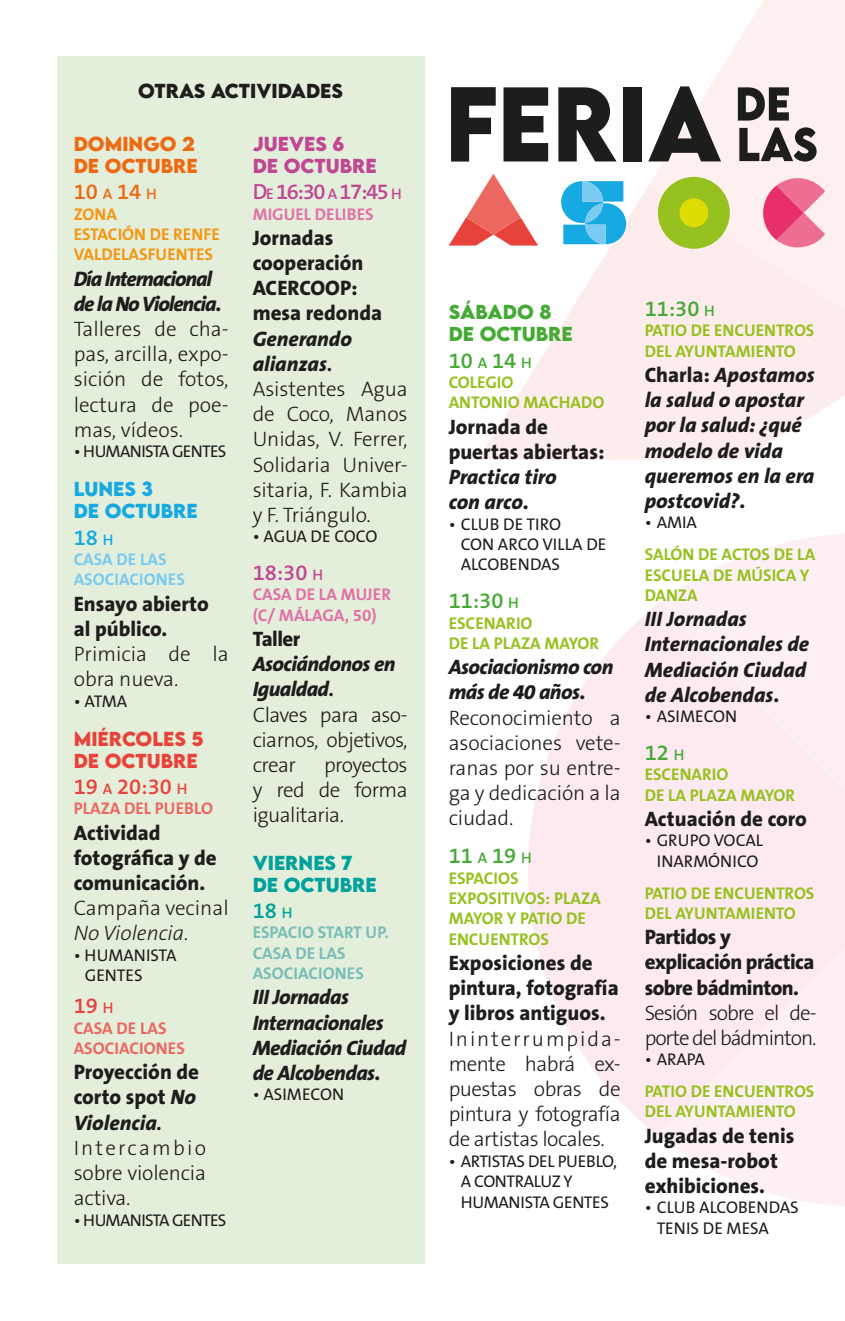
<style>
.page{position:relative;width:845px;height:1321px;background:#fff}
.page>*{position:absolute;margin:0;border:0;box-sizing:border-box;transform-origin:0 0}
.t1{font:600 22px "The Sans B6";color:#45aa34}
.t2{font:600 22px "The Sans B6";letter-spacing:-.06em;color:#c04794}
.t3{font:600 22px "The Sans B6";color:#e8433b}
.t4{font:600 22px "The Sans B6";color:#ed6a14}
.t5{font:600 22px "The Sans B6";color:#16a9e2}
.t6{font:600 22px "The Sans B6";color:#00a19b}
.t7{font:300 21px/25.2px "The Sans B3";letter-spacing:-.01em;color:#1d1d1b;text-align:justify}
.t8{font:800 21px/25.2px "The Sans B8";color:#1d1d1b}
.t9{font:italic 800 21px/25.2px "The Sans B8";letter-spacing:-.005em;color:#1d1d1b}
.t10{font:italic 800 21px/25.2px "The Sans B8";letter-spacing:-.025em;color:#1d1d1b}
.t11{font:800 21px/25.2px "The Sans B8";letter-spacing:-.025em;color:#1d1d1b}
.t12{font:300 21px/25.2px "The Sans B3";letter-spacing:-.05em;color:#1d1d1b}
.t13{font:italic 800 21px/25.2px "The Sans B8";letter-spacing:-.05em;color:#1d1d1b}
.t14{font:700 18px/22px "LEMONMILK";color:#e8433b}
.t15{font:700 18px/22px "LEMONMILK";color:#ed6a14}
.t16{font:700 18px/22px "LEMONMILK";color:#00a19b}
.t17{font:700 18px/22px "LEMONMILK";color:#c04794}
.t18{font:700 18px/22px "LEMONMILK";color:#45aa34}
.t19{font:700 18px "LEMONMILK";color:#1d1d1b}
.t20{font:700 18px/22px "LEMONMILK";color:#16a9e2}
.t21{font:700 17px/20.4px "The Sans B7";color:#96c11f}
.t22{font:17px/20.4px "The Sans B5 Plain";letter-spacing:-.01em;color:#1d1d1b}
.t23{font:700 17px/20.4px "The Sans B7";color:#e370a8}
.t24{font:700 17px/20.4px "The Sans B7";color:#7abdb9}
.t25{font:700 17px/20.4px "The Sans B7";color:#ec6760}
.t26{font:700 17px/20.4px "The Sans B7";color:#f49712}
.t27{font:17px "The Sans B5 Plain";letter-spacing:-.04em;color:#1d1d1b}
.t28{font:700 17px/20.4px "The Sans B7";color:#7acaf2}
.s1{font-size:15.4px}
.s2{font-style:normal}
.s3{font-style:italic}
.s4{font-family:"The Sans B7";font-weight:700;font-style:italic}
.s5{font-family:"The Sans B7";font-weight:700;font-style:normal}
</style>
<div class="page">
<svg style="left:479px;top:187px;width:366px;height:273px;fill:#fceceb"></svg>
<svg style="left:648px;top:0;width:197px;height:352px;fill:#fdf0ef"></svg>
<svg style="left:659px;top:1136px;width:186px;height:70px;fill:#fdf0f4"></svg>
<svg style="left:659px;top:534px;width:186px;height:70px;fill:#fdf0f4"></svg>
<svg style="left:528px;top:604px;width:317px;height:532px;fill:#fceaf0"></svg>
<div style="left:57px;top:57px;width:368px;height:1207px;background:#e3efda"></div>
<svg style="left:763px;top:178px;width:62px;height:69px"></svg>
<div style="left:658px;top:177px;width:72px;height:72px;background:#96c11f;border-radius:50%"></div>
<div style="left:679px;top:198px;width:29px;height:29px;background:#dedc00;border-radius:50%"></div>
<svg style="left:561px;top:181px;width:65px;height:63px;background:#4bbbe8"></svg>
<svg style="left:449px;top:174px;width:89px;height:72px"></svg>
<svg style="left:451px;top:87px;width:45px;height:75px"></svg>
<svg style="left:503px;top:87px;width:45px;height:74px"></svg>
<svg style="left:558px;top:87px;width:58px;height:74px"></svg>
<div style="left:623px;top:87px;width:18px;height:74px;background:#1d1d1b"></div>
<svg style="left:648px;top:86px;width:73px;height:75px"></svg>
<svg style="left:738px;top:87px;width:51px;height:34px"></svg>
<svg style="left:739px;top:127px;width:77px;height:35px"></svg>
<p class="t19" style="left:138px;top:79px;width:194px">OTRAS ACTIVIDADES</p>
<p class="t15" style="left:74px;top:133px;width:123px">DOMINGO 2<br>DE OCTUBRE</p>
<p class="t4" style="left:74px;top:180px;width:85px">10 <span class="s1">A</span> 14 <span class="s1">H</span></p>
<p class="t26" style="left:74px;top:204px;width:148px">ZONA<br>ESTACIÓN DE RENFE<br>VALDELASFUENTES</p>
<p class="t13" style="left:74px;top:266px;width:149px">Día Internacional de la No Violencia<span class="s2">.</span></p>
<p class="t7" style="left:74px;top:317px;width:156px">Talleres de cha&shy;pas, arcilla, expo&shy;sición de fotos, lectura de poe&shy;mas, vídeos.</p>
<p class="t27" style="left:74px;top:442px;width:154px">• HUMANISTA GENTES</p>
<p class="t20" style="left:74px;top:478px;width:123px">LUNES 3<br>DE OCTUBRE</p>
<p class="t5" style="left:74px;top:525px;width:41px">18 <span class="s1">H</span></p>
<p class="t28" style="left:74px;top:549px;width:113px">CASA DE LAS<br>ASOCIACIONES</p>
<p class="t8" style="left:74px;top:591px;width:136px">Ensayo abierto al público.</p>
<p class="t7" style="left:74px;top:642px;width:156px">Primicia de la obra nueva.</p>
<p class="t22" style="left:74px;top:691px;width:55px">• ATMA</p>
<p class="t14" style="left:74px;top:728px;width:131px">MIÉRCOLES 5<br>DE OCTUBRE</p>
<p class="t3" style="left:74px;top:775px;width:115px">19 <span class="s1">A</span> 20:30 <span class="s1">H</span></p>
<p class="t25" style="left:74px;top:799px;width:141px">PLAZA DEL PUEBLO</p>
<p class="t8" style="left:74px;top:820px;width:145px">Actividad fotográfica y de comunicación.</p>
<p class="t7" style="left:74px;top:896px;width:156px">Campaña vecinal<br><span class="s3">No Violencia</span>.</p>
<p class="t22" style="left:85px;top:945px;width:93px;text-indent:-11px">• HUMANISTA<br>GENTES</p>
<p class="t3" style="left:74px;top:994px;width:41px">19 <span class="s1">H</span></p>
<p class="t25" style="left:74px;top:1018px;width:113px">CASA DE LAS<br>ASOCIACIONES</p>
<p class="t8" style="left:74px;top:1060px;width:127px">Proyección de corto spot <span class="s3">No<br>Violencia</span><span class="s4">.</span></p>
<p class="t7" style="left:74px;top:1136px;width:134px">Intercambio sobre violencia activa.</p>
<p class="t27" style="left:74px;top:1211px;width:154px">• HUMANISTA GENTES</p>
<p class="t17" style="left:253px;top:133px;width:123px">JUEVES 6<br>DE OCTUBRE</p>
<p class="t2" style="left:253px;top:180px;width:151px">D<span class="s1">E</span> 16:30 <span class="s1">A</span> 17:45 <span class="s1">H</span></p>
<p class="t23" style="left:253px;top:204px;width:123px">MIGUEL DELIBES</p>
<p class="t8" style="left:253px;top:226px;width:131px">Jornadas cooperación<br>ACERCOOP: mesa redonda</p>
<p class="t9" style="left:253px;top:326px;width:101px">Generando alianzas<span class="s5">.</span></p>
<p class="t7" style="left:253px;top:377px;width:156px">Asistentes Agua de Coco, Manos Unidas, V. Ferrer, Solidaria Univer&shy;sitaria, F. Kambia y F. Triángulo.</p>
<p class="t22" style="left:253px;top:527px;width:126px">• AGUA DE COCO</p>
<p class="t2" style="left:253px;top:561px;width:72px">18:30 <span class="s1">H</span></p>
<p class="t23" style="left:253px;top:585px;width:140px">CASA DE LA MUJER (C/ MÁLAGA, 50)</p>
<p class="t8" style="left:253px;top:627px;width:49px">Taller</p>
<p class="t10" style="left:253px;top:652px;width:144px">Asociándonos en<br>Igualdad<span class="s5">.</span></p>
<p class="t7" style="left:253px;top:703px;width:156px">Claves para aso&shy;ciarnos, objetivos, crear</p>
<p class="t7" style="left:253px;top:753px;width:156px;text-indent:71px">proyectos y red de forma igualitaria.</p>
<p class="t16" style="left:253px;top:852px;width:59px">VIERNES</p>
<p class="t16" style="left:253px;top:852px;width:123px;text-indent:89px">7<br>DE OCTUBRE</p>
<p class="t6" style="left:253px;top:899px;width:41px">18 <span class="s1">H</span></p>
<p class="t24" style="left:253px;top:923px;width:137px">ESPACIO START UP.<br>CASA DE LAS<br>ASOCIACIONES</p>
<p class="t10" style="left:253px;top:985px;width:155px">III Jornadas<br>Internacionales<br>Mediación Ciudad de Alcobendas<span class="s2">.</span></p>
<p class="t22" style="left:253px;top:1085px;width:93px">• ASIMECON</p>
<p class="t18" style="left:449px;top:301px;width:123px">SÁBADO 8<br>DE OCTUBRE</p>
<p class="t1" style="left:449px;top:348px;width:85px">10 <span class="s1">A</span> 14 <span class="s1">H</span></p>
<p class="t21" style="left:449px;top:373px;width:157px">COLEGIO<br>ANTONIO MACHADO</p>
<p class="t8" style="left:449px;top:415px;width:157px">Jornada de puertas abiertas:</p>
<p class="t9" style="left:449px;top:465px;width:109px">Practica tiro con arco<span class="s2">.</span></p>
<p class="t22" style="left:461px;top:514px;width:147px;text-indent:-12px">• CLUB DE TIRO<br>CON ARCO VILLA DE<br>ALCOBENDAS</p>
<p class="t1" style="left:449px;top:589px;width:72px">11:30 <span class="s1">H</span></p>
<p class="t21" style="left:449px;top:613px;width:152px">ESCENARIO<br>DE LA PLAZA MAYOR</p>
<p class="t10" style="left:449px;top:655px;width:166px">Asociacionismo con más de 40 años<span class="s2">.</span></p>
<p class="t7" style="left:449px;top:706px;width:173px">Reconocimiento a asociaciones vete&shy;ranas por su entre&shy;ga y dedicación a la ciudad.</p>
<p class="t1" style="left:449px;top:844px;width:85px">11 <span class="s1">A</span> 19 <span class="s1">H</span></p>
<p class="t21" style="left:449px;top:868px;width:154px">ESPACIOS<br>EXPOSITIVOS: PLAZA<br>MAYOR Y PATIO DE<br>ENCUENTROS</p>
<p class="t8" style="left:449px;top:951px;width:172px">Exposiciones de pintura, fotografía y libros antiguos.</p>
<p class="t7" style="left:449px;top:1026px;width:174px">Ininterrumpida&shy;mente habrá ex&shy;puestas obras de pintura y fotografía de artistas locales.</p>
<p class="t22" style="left:461px;top:1151px;width:158px;text-indent:-12px">• ARTISTAS DEL PUEBLO,<br>A CONTRALUZ Y<br>HUMANISTA GENTES</p>
<p class="t1" style="left:644px;top:297px;width:72px">11:30 <span class="s1">H</span></p>
<p class="t21" style="left:644px;top:321px;width:171px">PATIO DE ENCUENTROS<br>DEL AYUNTAMIENTO</p>
<p class="t9" style="left:644px;top:363px;width:171px"><span class="s2">Charla:</span> Apostamos la salud o apostar por la salud: ¿qué modelo de vida queremos en la era postcovid?<span class="s2">.</span></p>
<p class="t22" style="left:644px;top:513px;width:54px">• AMIA</p>
<p class="t21" style="left:644px;top:545px;width:172px">SALÓN DE ACTOS DE LA<br>ESCUELA DE MÚSICA Y<br>DANZA</p>
<p class="t9" style="left:644px;top:607px;width:166px">III Jornadas<br>Internacionales de<br>Mediación Ciudad de Alcobendas<span class="s2">.</span></p>
<p class="t22" style="left:644px;top:707px;width:94px">• ASIMECON</p>
<p class="t1" style="left:644px;top:741px;width:41px">12 <span class="s1">H</span></p>
<p class="t21" style="left:644px;top:765px;width:152px">ESCENARIO<br>DE LA PLAZA MAYOR</p>
<p class="t8" style="left:644px;top:807px;width:164px">Actuación de coro</p>
<p class="t22" style="left:644px;top:831px;width:120px;text-align:center">• GRUPO VOCAL<br>INARMÓNICO</p>
<p class="t21" style="left:644px;top:883px;width:171px">PATIO DE ENCUENTROS<br>DEL AYUNTAMIENTO</p>
<p class="t11" style="left:644px;top:925px;width:171px">Partidos y explicación práctica sobre bádminton.</p>
<p class="t12" style="left:644px;top:1001px;width:173px">Sesión sobre el de&shy;porte del bádminton.</p>
<p class="t22" style="left:644px;top:1050px;width:62px">• ARAPA</p>
<p class="t21" style="left:644px;top:1082px;width:171px">PATIO DE ENCUENTROS<br>DEL AYUNTAMIENTO</p>
<p class="t8" style="left:644px;top:1124px;width:151px">Jugadas de tenis de mesa-robot exhibiciones.</p>
<p class="t22" style="left:656px;top:1198px;width:143px;text-indent:-12px">• CLUB ALCOBENDAS<br>TENIS DE MESA</p>
</div>
